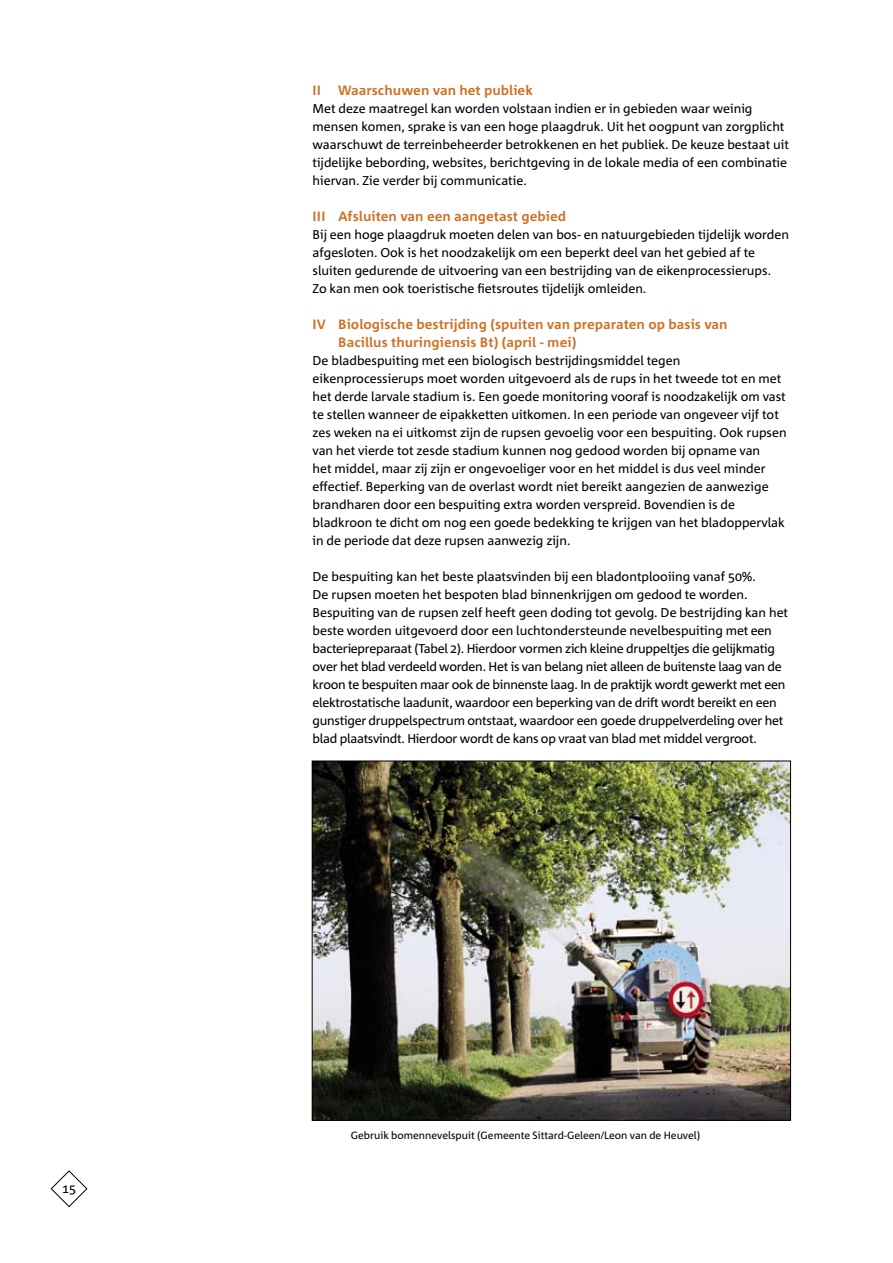
<style>
.page{position:relative;width:893px;height:1263px;background:#fff}
.page>*{position:absolute;margin:0;border:0;box-sizing:border-box;transform-origin:0 0}
.t1{font:13.5px/18px "Agrofont Vet";color:#cf7127}
.t2{font:12.75px/18px "Agrofont Normaal";color:#000}
.t3{font:12.75px/18px "Agrofont Normaal";letter-spacing:-.02em;color:#000}
.t4{font:10.5px "Agrofont Normaal";color:#000}
</style>
<div class="page">
<svg style="left:51px;top:1170px;width:36px;height:37px"></svg>
<img style="left:314px;top:763px;width:475px;height:356px">
<p class="t2" style="left:62px;top:1180px;width:15px">15</p>
<p class="t1" style="left:313px;top:81px;width:10px">II</p>
<p class="t1" style="left:338px;top:81px;width:196px">Waarschuwen van het publiek</p>
<p class="t2" style="left:313px;top:100px;width:478px">Met deze maatregel kan worden volstaan indien er in gebieden waar weinig mensen komen, sprake is van een hoge plaagdruk. Uit het oogpunt van zorgplicht waarschuwt de terreinbeheerder betrokkenen en het publiek. De keuze bestaat uit tijdelijke bebording, websites, berichtgeving in de lokale media of een combinatie hiervan. Zie verder bij communicatie.</p>
<p class="t1" style="left:313px;top:207px;width:255px">III Afsluiten van een aangetast gebied</p>
<p class="t2" style="left:313px;top:226px;width:478px">Bij een hoge plaagdruk moeten delen van bos- en natuurgebieden tijdelijk worden afgesloten. Ook is het noodzakelijk om een beperkt deel van het gebied af te sluiten gedurende de uitvoering van een bestrijding van de eikenprocessierups.<br>Zo kan men ook toeristische fietsroutes tijdelijk omleiden.</p>
<p class="t1" style="left:338px;top:315px;width:391px;text-indent:-26px">IV Biologische bestrijding (spuiten van preparaten op basis van<br>Bacillus thuringiensis Bt) (april - mei)</p>
<p class="t2" style="left:313px;top:352px;width:476px">De bladbespuiting met een biologisch bestrijdingsmiddel tegen eikenprocessierups moet worden uitgevoerd als de rups in het tweede tot en met het derde larvale stadium is. Een goede monitoring vooraf is noodzakelijk om vast te stellen wanneer de eipakketten uitkomen. In een periode van ongeveer vijf tot zes weken na ei uitkomst zijn de rupsen gevoelig voor een bespuiting. Ook rupsen van het vierde tot zesde stadium kunnen nog gedood worden bij opname van<br>het middel, maar zij zijn er ongevoeliger voor en het middel is dus veel minder effectief. Beperking van de overlast wordt niet bereikt aangezien de aanwezige brandharen door een bespuiting extra worden verspreid. Bovendien is de bladkroon te dicht om nog een goede bedekking te krijgen van het bladoppervlak in de periode dat deze rupsen aanwezig zijn.</p>
<p class="t3" style="left:313px;top:568px;width:477px">De bespuiting kan het beste plaatsvinden bij een bladontplooiing vanaf 50%.<br>De rupsen moeten het bespoten blad binnenkrijgen om gedood te worden.<br>Bespuiting van de rupsen zelf heeft geen doding tot gevolg. De bestrijding kan het beste worden uitgevoerd door een luchtondersteunde nevelbespuiting met een bacteriepreparaat (Tabel 2). Hierdoor vormen zich kleine druppeltjes die gelijkmatig over het blad verdeeld worden. Het is van belang niet alleen de buitenste laag van de kroon te bespuiten maar ook de binnenste laag. In de praktijk wordt gewerkt met een elektrostatische laadunit, waardoor een beperking van de drift wordt bereikt en een gunstiger druppelspectrum ontstaat, waardoor een goede druppelverdeling over het blad plaatsvindt. Hierdoor wordt de kans op vraat van blad met middel vergroot.</p>
<p class="t4" style="left:351px;top:1129px;width:351px">Gebruik bomennevelspuit (Gemeente Sittard-Geleen/Leon van de Heuvel)</p>
</div>
